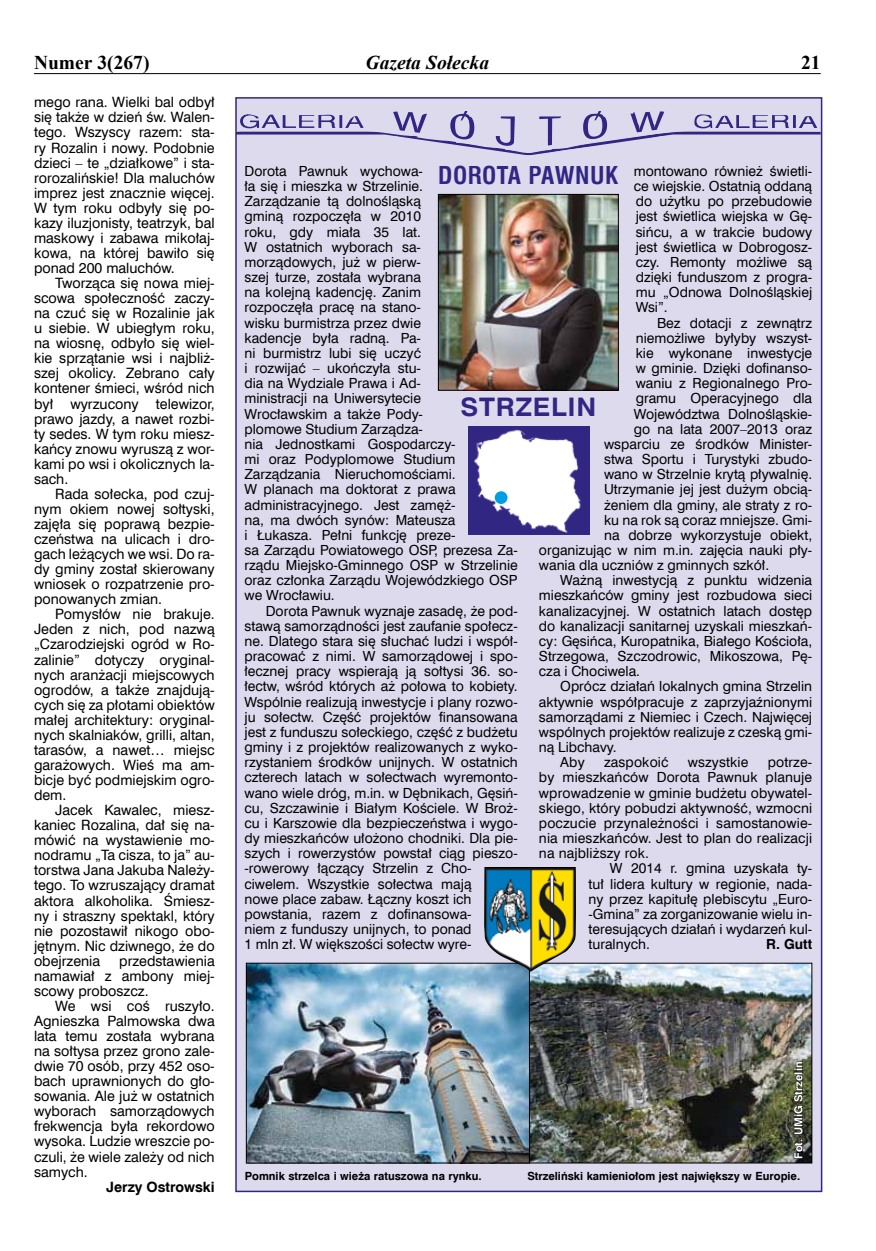
<style>
.page{position:relative;width:876px;height:1251px;background:#fff}
.page>*{position:absolute;margin:0;border:0;box-sizing:border-box;transform-origin:0 0}
.t1{font:700 25.5px "Swis 721 EU";letter-spacing:.03em;color:#312783;scale:1.05 1}
.t2{font:700 24px "Swis 721 Cn EU";color:#312783}
.t3{font:700 19.5px "Times New Roman";color:#000}
.t4{font:italic 700 19.5px "Times New Roman";color:#000}
.t5{font:14.25px/15px "Swis 721 EU";color:#000;text-align:justify}
.t6{font:700 14.25px "Swis 721 EU";color:#000}
.t7{font:13.95px/15.1px "Swis 721 EU";color:#000}
.t8{font:700 13.95px "Swis 721 EU";color:#000}
.t9{font:700 11.25px "Swis 721 EU";color:#000}
.t10{font:700 11.25px "Swis 721 EU";color:#fff}
</style>
<div class="page">
<hr style="left:34px;top:73px;width:787px;height:1px;background:#000">
<div style="left:235px;top:97px;width:587px;height:1094px;background:#dddaee;border:2px solid #312783"></div>
<svg style="left:235px;top:111px;width:586px;height:44px"></svg>
<img style="left:440px;top:196px;width:177px;height:192px">
<div style="left:438px;top:194px;width:181px;height:196px;border:1px solid #000"></div>
<img style="left:530px;top:964px;width:280px;height:197px">
<div style="left:528px;top:962px;width:284px;height:201px;border:1px solid #000"></div>
<img style="left:248px;top:964px;width:280px;height:197px">
<div style="left:246px;top:962px;width:284px;height:201px;border:1px solid #000"></div>
<img style="left:468px;top:426px;width:121px;height:108px">
<div style="left:495px;top:491px;width:12px;height:13px;background:#009fe3;border-radius:50%"></div>
<img style="left:484px;top:867px;width:92px;height:104px">
<svg style="left:790px;top:1061px;width:13px;height:97px"></svg>
<h3 class="t3" style="left:34px;top:49px;width:117px">Numer 3(267)</h3>
<h3 class="t4" style="left:366px;top:49px;width:125px">Gazeta Sołecka</h3>
<h3 class="t3" style="left:801px;top:49px;width:21px">21</h3>
<p class="t5" style="left:34px;top:95px;width:182px">mego rana. Wielki bal odbył się także w dzień św. Walen&shy;tego. Wszyscy razem: sta&shy;ry Rozalin i nowy. Podobnie dzieci – te „działkowe” i sta&shy;rorozalińskie! Dla maluchów imprez jest znacznie więcej.<br>W tym roku odbyły się po&shy;kazy iluzjonisty, teatrzyk, bal maskowy i zabawa mikołaj&shy;kowa, na której bawiło się ponad 200 maluchów.</p>
<p class="t5" style="left:34px;top:276px;width:182px;text-indent:21px">Tworząca się nowa miej&shy;scowa społeczność zaczy&shy;na czuć się w Rozalinie jak u siebie. W ubiegłym roku, na wiosnę, odbyło się wiel&shy;kie sprzątanie wsi i najbliż&shy;szej okolicy. Zebrano cały kontener śmieci, wśród nich był wyrzucony telewizor, prawo jazdy, a nawet rozbi&shy;ty sedes. W tym roku miesz&shy;kańcy znowu wyruszą z wor&shy;kami po wsi i okolicznych la&shy;sach.</p>
<p class="t5" style="left:34px;top:486px;width:182px;text-indent:21px">Rada sołecka, pod czuj&shy;nym okiem nowej sołtyski, zajęła się poprawą bezpie&shy;czeństwa na ulicach i dro&shy;gach leżących we wsi. Do ra&shy;dy gminy został skierowany wniosek o rozpatrzenie pro&shy;ponowanych zmian.</p>
<p class="t5" style="left:34px;top:607px;width:182px;text-indent:21px">Pomysłów nie brakuje.<br>Jeden z nich, pod nazwą „Czarodziejski ogród w Ro&shy;zalinie” dotyczy oryginal&shy;nych aranżacji miejscowych ogrodów, a także znajdują&shy;cych się za płotami obiektów małej architektury: oryginal&shy;nych skalniaków, grilli, altan, tarasów, a nawet… miejsc garażowych. Wieś ma am&shy;bicje być podmiejskim ogro&shy;dem.</p>
<p class="t5" style="left:34px;top:802px;width:182px;text-indent:21px">Jacek Kawalec, miesz&shy;kaniec Rozalina, dał się na&shy;mówić na wystawienie mo&shy;nodramu „Ta cisza, to ja” au&shy;torstwa Jana Jakuba Należy&shy;tego. To wzruszający dramat aktora alkoholika. Śmiesz&shy;ny i straszny spektakl, który nie pozostawił nikogo obo&shy;jętnym. Nic dziwnego, że do obejrzenia</p>
<p class="t5" style="left:34px;top:953px;width:182px;text-indent:85px">przedstawienia namawiał z ambony miej&shy;scowy proboszcz.</p>
<p class="t5" style="left:34px;top:998px;width:182px;text-indent:21px">We wsi coś ruszyło.<br>Agnieszka Palmowska dwa lata temu została wybrana na sołtysa przez grono zale&shy;dwie 70 osób, przy 452 oso&shy;bach uprawnionych do gło&shy;sowania. Ale już w ostatnich wyborach samorządowych frekwencja była rekordowo wysoka. Ludzie wreszcie po&shy;czuli, że wiele zależy od nich samych.</p>
<p class="t6" style="left:106px;top:1177px;width:110px">Jerzy Ostrowski</p>
<h2 class="t2" style="left:438px;top:161px;width:30px">DOROTA</h2>
<h2 class="t2" style="left:529px;top:161px;width:16px">PAWNUK</h2>
<p class="t7" style="left:634px;top:164px;width:180px;text-align:justify">montowano również świetli&shy;ce wiejskie. Ostatnią oddaną do użytku po przebudowie jest świetlica wiejska w Gę&shy;sińcu, a w trakcie budowy jest świetlica w Dobrogosz&shy;czy. Remonty możliwe są dzięki funduszom z progra&shy;mu „Odnowa Dolnośląskiej Wsi”.</p>
<p class="t7" style="left:657px;top:315px;width:157px">Bez dotacji z zewnątrz</p>
<p class="t7" style="left:636px;top:330px;width:178px">niemożliwe byłyby wszyst-</p>
<p class="t7" style="left:636px;top:346px;width:178px">kie wykonane inwestycje</p>
<p class="t7" style="left:636px;top:361px;width:178px">w gminie. Dzięki dofinanso-</p>
<p class="t7" style="left:636px;top:376px;width:178px">waniu z Regionalnego Pro-</p>
<p class="t7" style="left:636px;top:391px;width:178px">gramu Operacyjnego dla</p>
<p class="t7" style="left:634px;top:406px;width:180px">Województwa Dolnośląskie-</p>
<p class="t7" style="left:634px;top:421px;width:180px">go na lata 2007–2013 oraz</p>
<p class="t7" style="left:604px;top:436px;width:210px">wsparciu ze środków Minister-</p>
<p class="t7" style="left:604px;top:452px;width:210px">stwa Sportu i Turystyki zbudo-</p>
<p class="t7" style="left:604px;top:467px;width:210px">wano w Strzelnie krytą pływalnię.</p>
<p class="t7" style="left:604px;top:482px;width:210px">Utrzymanie jej jest dużym obcią-</p>
<p class="t7" style="left:604px;top:497px;width:210px">żeniem dla gminy, ale straty z ro-</p>
<p class="t7" style="left:604px;top:512px;width:210px">ku na rok są coraz mniejsze. Gmi-</p>
<p class="t7" style="left:604px;top:527px;width:210px">na dobrze wykorzystuje obiekt,</p>
<p class="t7" style="left:539px;top:542px;width:275px">organizując w nim m.in. zajęcia nauki pły-</p>
<p class="t7" style="left:539px;top:558px;width:232px">wania dla uczniów z gminnych szkół.</p>
<p class="t7" style="left:560px;top:573px;width:253px">Ważną inwestycją z punktu widzenia</p>
<p class="t7" style="left:539px;top:588px;width:275px">mieszkańców gminy jest rozbudowa sieci</p>
<p class="t7" style="left:539px;top:603px;width:275px">kanalizacyjnej. W ostatnich latach dostęp</p>
<p class="t7" style="left:539px;top:618px;width:275px">do kanalizacji sanitarnej uzyskali mieszkań-</p>
<p class="t7" style="left:539px;top:633px;width:275px">cy: Gęsińca, Kuropatnika, Białego Kościoła,</p>
<p class="t7" style="left:539px;top:649px;width:275px">Strzegowa, Szczodrowic, Mikoszowa, Pę-</p>
<p class="t7" style="left:539px;top:664px;width:103px">cza i Chociwela.</p>
<p class="t7" style="left:560px;top:679px;width:253px">Oprócz działań lokalnych gmina Strzelin</p>
<p class="t7" style="left:539px;top:694px;width:275px">aktywnie współpracuje z zaprzyjaźnionymi</p>
<p class="t7" style="left:539px;top:709px;width:275px">samorządami z Niemiec i Czech. Najwięcej</p>
<p class="t7" style="left:539px;top:724px;width:275px">wspólnych projektów realizuje z czeską gmi-</p>
<p class="t7" style="left:539px;top:739px;width:79px">ną Libchavy.</p>
<p class="t7" style="left:560px;top:755px;width:26px">Aby</p>
<p class="t7" style="left:604px;top:755px;width:66px">zaspokoić</p>
<p class="t7" style="left:688px;top:755px;width:62px">wszystkie</p>
<p class="t7" style="left:768px;top:755px;width:46px">potrze-</p>
<p class="t7" style="left:539px;top:770px;width:275px">by mieszkańców Dorota Pawnuk planuje</p>
<p class="t7" style="left:539px;top:785px;width:275px">wprowadzenie w gminie budżetu obywatel-</p>
<p class="t7" style="left:539px;top:800px;width:275px">skiego, który pobudzi aktywność, wzmocni</p>
<p class="t7" style="left:539px;top:815px;width:275px">poczucie przynależności i samostanowie-</p>
<p class="t7" style="left:539px;top:830px;width:275px">nia mieszkańców. Jest to plan do realizacji</p>
<p class="t7" style="left:539px;top:845px;width:111px">na najbliższy rok.</p>
<p class="t7" style="left:610px;top:861px;width:204px">W 2014 r. gmina uzyskała ty-</p>
<p class="t7" style="left:588px;top:876px;width:225px">tuł lidera kultury w regionie, nada-</p>
<p class="t7" style="left:588px;top:891px;width:225px">ny przez kapitułę plebiscytu „Euro-</p>
<p class="t7" style="left:588px;top:906px;width:225px">-Gmina” za zorganizowanie wielu in-</p>
<p class="t7" style="left:588px;top:921px;width:225px">teresujących działań i wydarzeń kul-</p>
<p class="t7" style="left:588px;top:936px;width:63px">turalnych.</p>
<p class="t8" style="left:766px;top:935px;width:48px">R. Gutt</p>
<p class="t7" style="left:244px;top:164px;width:275px">Dorota Pawnuk wychowa-<br>ła się i mieszka w Strzelinie.<br>Zarządzanie tą dolnośląską<br>gminą rozpoczęła w 2010<br>roku, gdy miała 35 lat.<br>W ostatnich wyborach sa-<br>morządowych, już w pierw-<br>szej turze, została wybrana<br>na kolejną kadencję. Zanim<br>rozpoczęła pracę na stano-<br>wisku burmistrza przez dwie<br>kadencje była radną. Pa-<br>ni burmistrz lubi się uczyć<br>i rozwijać – ukończyła stu-<br>dia na Wydziale Prawa i Ad-<br>ministracji na Uniwersytecie<br>Wrocławskim a także Pody-<br>plomowe Studium Zarządza-<br>nia Jednostkami Gospodarczy-<br>mi oraz Podyplomowe Studium<br>Zarządzania Nieruchomościami.<br>W planach ma doktorat z prawa administracyjnego. Jest zamęż-<br>na, ma dwóch synów: Mateusza<br>i Łukasza. Pełni funkcję preze-<br>sa Zarządu Powiatowego OSP, prezesa Za&shy;rządu Miejsko-Gminnego OSP w Strzelinie oraz członka Zarządu Wojewódzkiego OSP we Wrocławiu.</p>
<p class="t7" style="left:244px;top:603px;width:275px;text-indent:21px">Dorota Pawnuk wyznaje zasadę, że pod&shy;stawą samorządności jest zaufanie społecz&shy;ne. Dlatego stara się słuchać ludzi i współ&shy;pracować z nimi. W samorządowej i spo&shy;łecznej pracy wspierają ją sołtysi 36. so&shy;łectw, wśród których aż połowa to kobiety.<br>Wspólnie realizują inwestycje i plany rozwo&shy;ju sołectw. Część projektów finansowana jest z funduszu sołeckiego, część z budżetu gminy i z projektów realizowanych z wyko&shy;rzystaniem środków unijnych. W ostatnich czterech latach w sołectwach wyremonto&shy;wano wiele dróg, m.in. w Dębnikach, Gęsiń&shy;cu, Szczawinie i Białym Kościele. W Broż&shy;cu i Karszowie dla bezpieczeństwa i wygo&shy;dy mieszkańców ułożono chodniki. Dla pie&shy;szych i rowerzystów powstał ciąg pieszo--rowerowy łączący Strzelin z Cho&shy;ciwelem. Wszystkie sołectwa mają<br>nowe place zabaw. Łączny koszt ich powstania, razem z dofinansowa-<br>niem z funduszy unijnych, to ponad<br>1 mln zł. W większości sołectw wyre-</p>
<h1 class="t1" style="left:460px;top:390px;width:131px">strzelin</h1>
<p class="t10" style="left:791px;top:1158px;width:99px;rotate:-90deg">Fot. UMiG Strzelin</p>
<p class="t9" style="left:245px;top:1168px;width:238px">Pomnik strzelca i wieża ratuszowa na rynku.</p>
<p class="t9" style="left:527px;top:1168px;width:274px">Strzeliński kamieniołom jest największy w Europie.</p>
</div>
